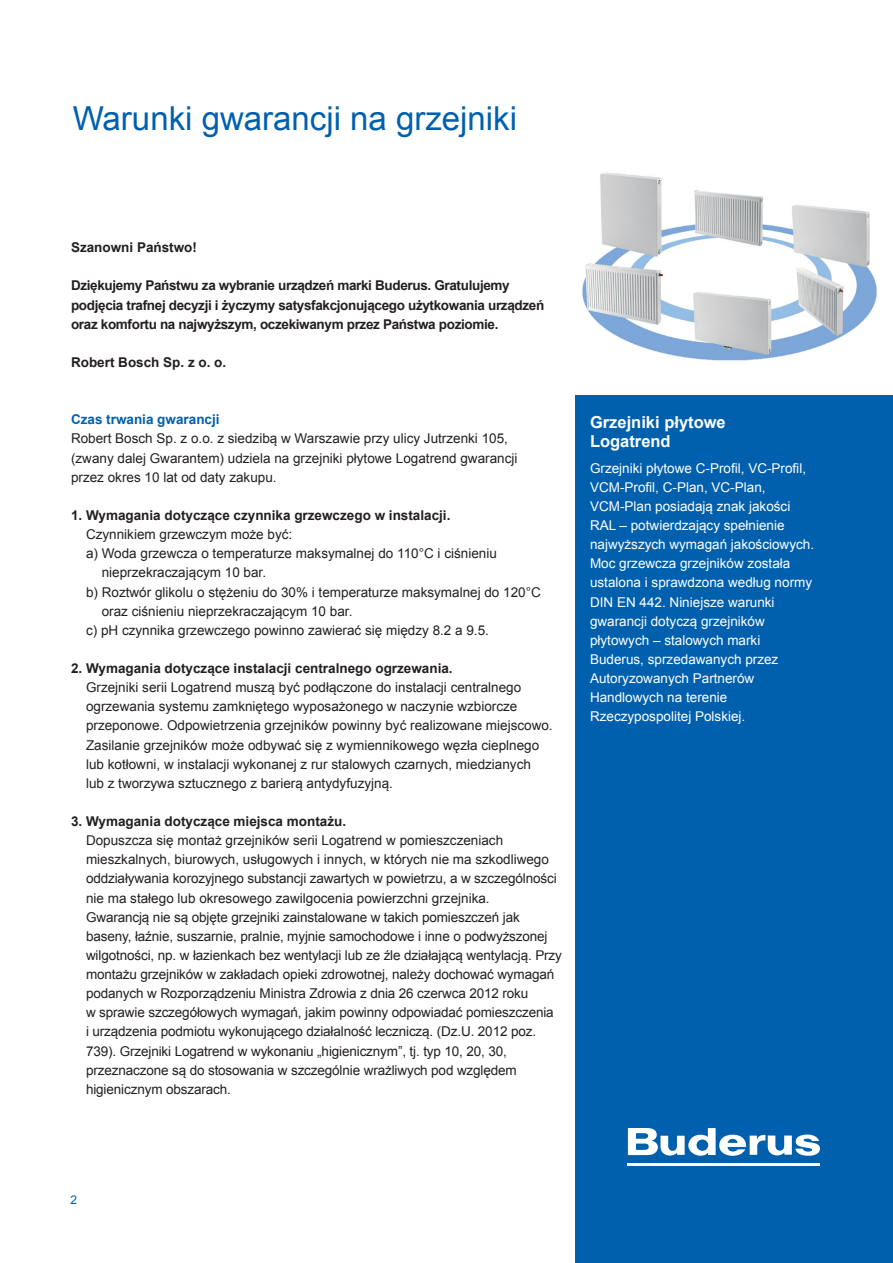
<style>
.page{position:relative;width:893px;height:1263px;background:#fff}
.page>*{position:absolute;margin:0;border:0;box-sizing:border-box;transform-origin:0 0}
.Headline{font:33px "Arial";color:#0160ae}
.Podpis_bold{font:700 16.5px "Arial";color:#fff}
.Tekst{font:13.5px/19.2px "Arial";color:#231f20}
.Tekst-2{font:13.5px/19.2px "Arial";color:#fff}
.Tekst-3{font:700 13.5px/19.2px "Arial";color:#231f20}
.Tekst-4{font:700 13.5px/19.2px "Arial";letter-spacing:-.025em;color:#231f20}
.Tekst-5{font:700 13.5px "Arial";color:#0160ae}
.t1{font:12px "Arial";color:#0160ae}
.s1{font-weight:400}
</style>
<div class="page">
<div style="left:575px;top:395px;width:318px;height:868px;background:#0160ae"></div>
<hr style="left:628px;top:1163px;width:192px;height:2px;background:#fff">
<svg style="left:628px;top:1128px;width:192px;height:28px"></svg>
<img style="left:582px;top:172px;width:295px;height:189px">
<p class="Headline" style="left:73px;top:97px;width:446px">Warunki gwarancji na grzejniki</p>
<p class="Tekst-3" style="left:71px;top:238px;width:128px">Szanowni Państwo!</p>
<p class="Tekst-4" style="left:71px;top:277px;width:475px">Dziękujemy Państwu za wybranie urządzeń marki Buderus. Gratulujemy podjęcia trafnej decyzji i życzymy satysfakcjonującego użytkowania urządzeń oraz komfortu na najwyższym, oczekiwanym przez Państwa poziomie.</p>
<p class="Tekst-3" style="left:71px;top:353px;width:157px">Robert Bosch Sp. z o. o.</p>
<p class="Tekst-5" style="left:71px;top:411px;width:150px">Czas trwania gwarancji</p>
<p class="Tekst" style="left:71px;top:429px;width:448px">Robert Bosch Sp. z o.o. z siedzibą w Warszawie przy ulicy Jutrzenki 105, (zwany dalej Gwarantem) udziela na grzejniki płytowe Logatrend gwarancji przez okres 10 lat od daty zakupu.</p>
<p class="Tekst-3" style="left:86px;top:506px;width:366px;text-indent:-15px">1. Wymagania dotyczące czynnika grzewczego w instalacji.<br><span class="s1">Czynnikiem grzewczym może być:</span></p>
<p class="Tekst" style="left:102px;top:544px;width:397px;text-indent:-16px">a) Woda grzewcza o temperaturze maksymalnej do 110°C i ciśnieniu nieprzekraczającym 10 bar.</p>
<p class="Tekst" style="left:102px;top:582px;width:441px;text-indent:-16px">b) Roztwór glikolu o stężeniu do 30% i temperaturze maksymalnej do 120°C oraz ciśnieniu nieprzekraczającym 10 bar.</p>
<p class="Tekst" style="left:86px;top:620px;width:404px">c) pH czynnika grzewczego powinno zawierać się między 8.2 a 9.5.</p>
<p class="Tekst-3" style="left:71px;top:659px;width:383px">2. Wymagania dotyczące instalacji centralnego ogrzewania.</p>
<p class="Tekst" style="left:86px;top:678px;width:468px">Grzejniki serii Logatrend muszą być podłączone do instalacji centralnego ogrzewania systemu zamkniętego wyposażonego w naczynie wzbiorcze przeponowe. Odpowietrzenia grzejników powinny być realizowane miejscowo.<br>Zasilanie grzejników może odbywać się z wymiennikowego węzła cieplnego lub kotłowni, w instalacji wykonanej z rur stalowych czarnych, miedzianych<br>lub z tworzywa sztucznego z barierą antydyfuzyjną.</p>
<p class="Tekst-3" style="left:71px;top:812px;width:277px">3. Wymagania dotyczące miejsca montażu.</p>
<p class="Tekst" style="left:86px;top:831px;width:472px">Dopuszcza się montaż grzejników serii Logatrend w pomieszczeniach mieszkalnych, biurowych, usługowych i innych, w których nie ma szkodliwego oddziaływania korozyjnego substancji zawartych w powietrzu, a w szczególności nie ma stałego lub okresowego zawilgocenia powierzchni grzejnika.</p>
<p class="Tekst" style="left:86px;top:907px;width:477px">Gwarancją nie są objęte grzejniki zainstalowane w takich pomieszczeń jak baseny, łaźnie, suszarnie, pralnie, myjnie samochodowe i inne o podwyższonej wilgotności, np. w łazienkach bez wentylacji lub ze źle działającą wentylacją. Przy montażu grzejników w zakładach opieki zdrowotnej, należy dochować wymagań podanych w Rozporządzeniu Ministra Zdrowia z dnia 26 czerwca 2012 roku<br>w sprawie szczegółowych wymagań, jakim powinny odpowiadać pomieszczenia<br>i urządzenia podmiotu wykonującego działalność leczniczą. (Dz.U. 2012 poz.<br>739). Grzejniki Logatrend w wykonaniu „higienicznym”, tj. typ 10, 20, 30, przeznaczone są do stosowania w szczególnie wrażliwych pod względem higienicznym obszarach.</p>
<p class="Podpis_bold" style="left:590px;top:411px;width:137px">Grzejniki płytowe</p>
<p class="Podpis_bold" style="left:590px;top:430px;width:82px">Logatrend</p>
<p class="Tekst-2" style="left:590px;top:458px;width:226px">Grzejniki płytowe C-Profil, VC-Profil,<br>VCM-Profil, C-Plan, VC-Plan,<br>VCM-Plan posiadają znak jakości<br>RAL – potwierdzający spełnienie najwyższych wymagań jakościowych.<br>Moc grzewcza grzejników została ustalona i sprawdzona według normy<br>DIN EN 442. Niniejsze warunki gwarancji dotyczą grzejników płytowych – stalowych marki<br>Buderus, sprzedawanych przez<br>Autoryzowanych Partnerów<br>Handlowych na terenie<br>Rzeczypospolitej Polskiej.</p>
<p class="t1" style="left:71px;top:1191px;width:8px">2</p>
</div>
